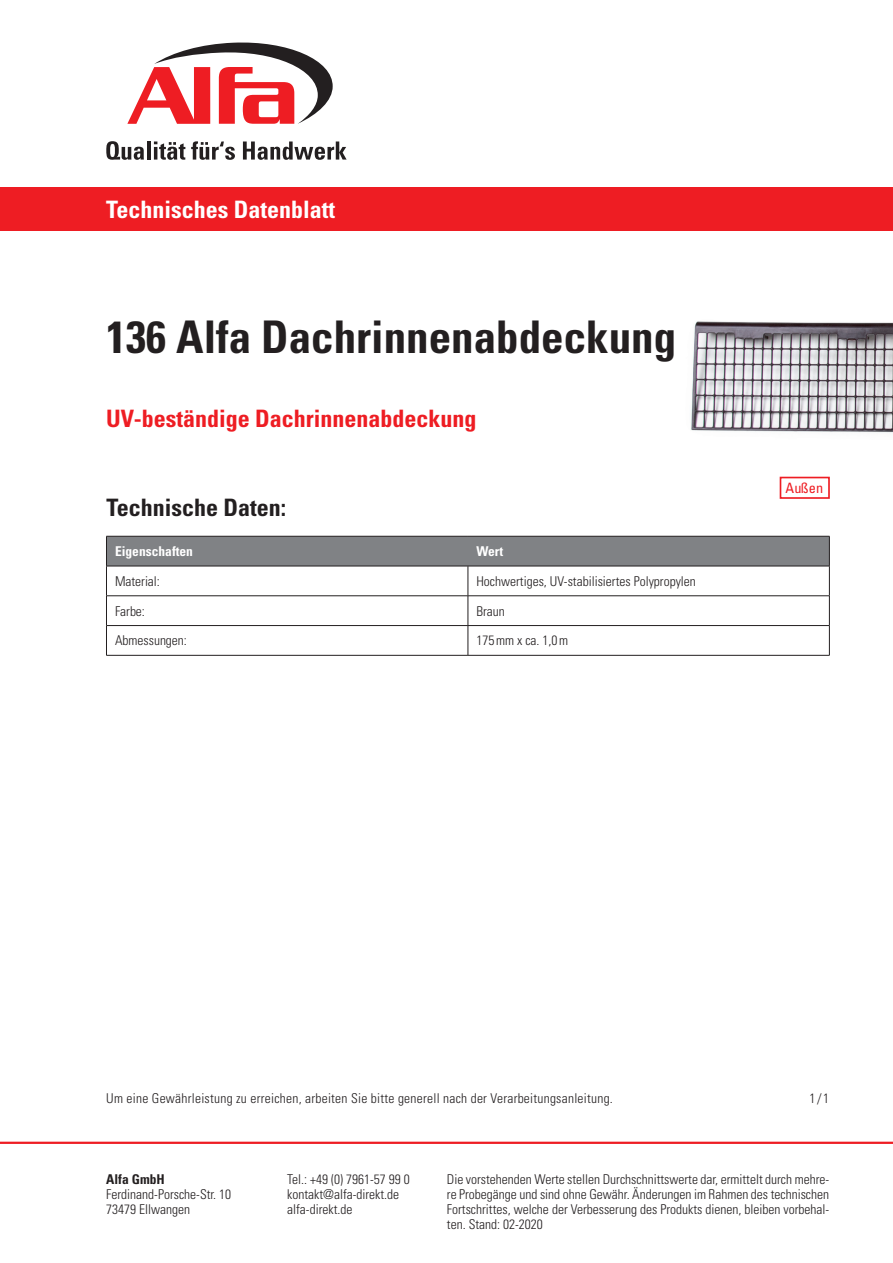
<style>
.page{position:relative;width:893px;height:1263px;background:#fff}
.page>*{position:absolute;margin:0;border:0;box-sizing:border-box;transform-origin:0 0}
.t1{font:700 condensed 45px "Univers LT Std";color:#231f20}
.t2{font:700 condensed 24px "Univers LT Std";color:#ee1d23}
.t3{font:700 condensed 24px "Univers LT Std";color:#fff}
.t4{font:700 condensed 24px "Univers LT Std";color:#231f20}
.t5{font:condensed 14.25px "Univers LT Std";color:#ee1d23}
.t6{font:300 condensed 13.5px/15px "Univers LT Std";color:#231f20}
.t7{font:300 condensed 13.5px "Univers LT Std";letter-spacing:.02em;color:#231f20}
.t8{font:700 condensed 13.5px "Univers LT Std";color:#fff}
.t9{font:700 condensed 13.5px "Univers LT Std";color:#231f20}
</style>
<div class="page">
<hr style="left:0;top:1142px;width:893px;height:2px;background:#ee1d23">
<div style="left:0;top:187px;width:893px;height:44px;background:#ee1d23"></div>
<svg style="left:106px;top:141px;width:38px;height:19px"></svg>
<hr style="left:147px;top:141px;width:3px;height:19px;background:#231f20">
<svg style="left:154px;top:141px;width:31px;height:19px"></svg>
<svg style="left:191px;top:141px;width:44px;height:19px"></svg>
<svg style="left:243px;top:141px;width:104px;height:19px"></svg>
<svg style="left:127px;top:42px;width:206px;height:82px"></svg>
<img style="left:691px;top:321px;width:202px;height:112px">
<div style="left:107px;top:537px;width:722px;height:29px;background:#808285"></div>
<hr style="left:106px;top:536px;width:1px;height:30px;background:#231f20">
<hr style="left:829px;top:536px;width:1px;height:30px;background:#231f20">
<hr style="left:106px;top:566px;width:362px;height:1px;background:#231f20">
<hr style="left:106px;top:566px;width:1px;height:30px;background:#231f20">
<hr style="left:468px;top:566px;width:362px;height:1px;background:#231f20">
<hr style="left:468px;top:566px;width:1px;height:30px;background:#231f20">
<hr style="left:829px;top:566px;width:1px;height:30px;background:#231f20">
<hr style="left:106px;top:595px;width:362px;height:1px;background:#231f20">
<hr style="left:468px;top:595px;width:362px;height:1px;background:#231f20">
<hr style="left:106px;top:625px;width:362px;height:1px;background:#231f20">
<svg style="left:106px;top:596px;width:1px;height:59px"></svg>
<hr style="left:468px;top:625px;width:362px;height:1px;background:#231f20">
<svg style="left:468px;top:596px;width:1px;height:59px"></svg>
<svg style="left:829px;top:596px;width:1px;height:59px"></svg>
<hr style="left:106px;top:655px;width:362px;height:1px;background:#231f20">
<hr style="left:468px;top:655px;width:362px;height:1px;background:#231f20">
<hr style="left:106px;top:536px;width:362px;height:1px;background:#231f20">
<hr style="left:468px;top:536px;width:362px;height:1px;background:#231f20">
<div style="left:780px;top:477px;width:50px;height:22px;background:#fff;border:2px solid #ee1d23"></div>
<h2 class="t3" style="left:106px;top:195px;width:230px">Technisches Datenblatt</h2>
<h1 class="t1" style="left:106px;top:309px;width:571px">136 Alfa Dachrinnenabdeckung</h1>
<h2 class="t2" style="left:106px;top:404px;width:372px">UV-beständige Dachrinnenabdeckung</h2>
<h2 class="t4" style="left:106px;top:493px;width:181px">Technische Daten:</h2>
<p class="t8" style="left:115px;top:543px;width:80px">Eigenschaften</p>
<p class="t8" style="left:476px;top:543px;width:28px">Wert</p>
<p class="t6" style="left:115px;top:573px;width:46px">Material:</p>
<p class="t6" style="left:476px;top:573px;width:221px">Hochwertiges, UV-stabilisiertes Polypropylen</p>
<p class="t6" style="left:115px;top:603px;width:31px">Farbe:</p>
<p class="t6" style="left:476px;top:603px;width:30px">Braun</p>
<p class="t6" style="left:115px;top:633px;width:73px">Abmessungen:</p>
<p class="t6" style="left:476px;top:633px;width:93px">175mm x ca. 1,0m</p>
<p class="t5" style="left:786px;top:479px;width:39px">Außen</p>
<p class="t7" style="left:106px;top:1090px;width:508px">Um eine Gewährleistung zu erreichen, arbeiten Sie bitte generell nach der Verarbeitungsanleitung.</p>
<p class="t6" style="left:809px;top:1091px;width:21px">1/1</p>
<p class="t9" style="left:106px;top:1171px;width:60px">Alfa GmbH</p>
<p class="t6" style="left:106px;top:1187px;width:126px">Ferdinand-Porsche-Str. 10<br>73479 Ellwangen</p>
<p class="t6" style="left:287px;top:1172px;width:124px">Tel.: +49 (0) 7961-57 99 0 kontakt@alfa-direkt.de alfa-direkt.de</p>
<p class="t6" style="left:447px;top:1172px;width:384px;text-align:justify">Die vorstehenden Werte stellen Durchschnittswerte dar, ermittelt durch mehre&shy;re Probegänge und sind ohne Gewähr. Änderungen im Rahmen des technischen Fortschrittes, welche der Verbesserung des Produkts dienen, bleiben vorbehal&shy;ten. Stand: 02-2020</p>
</div>
